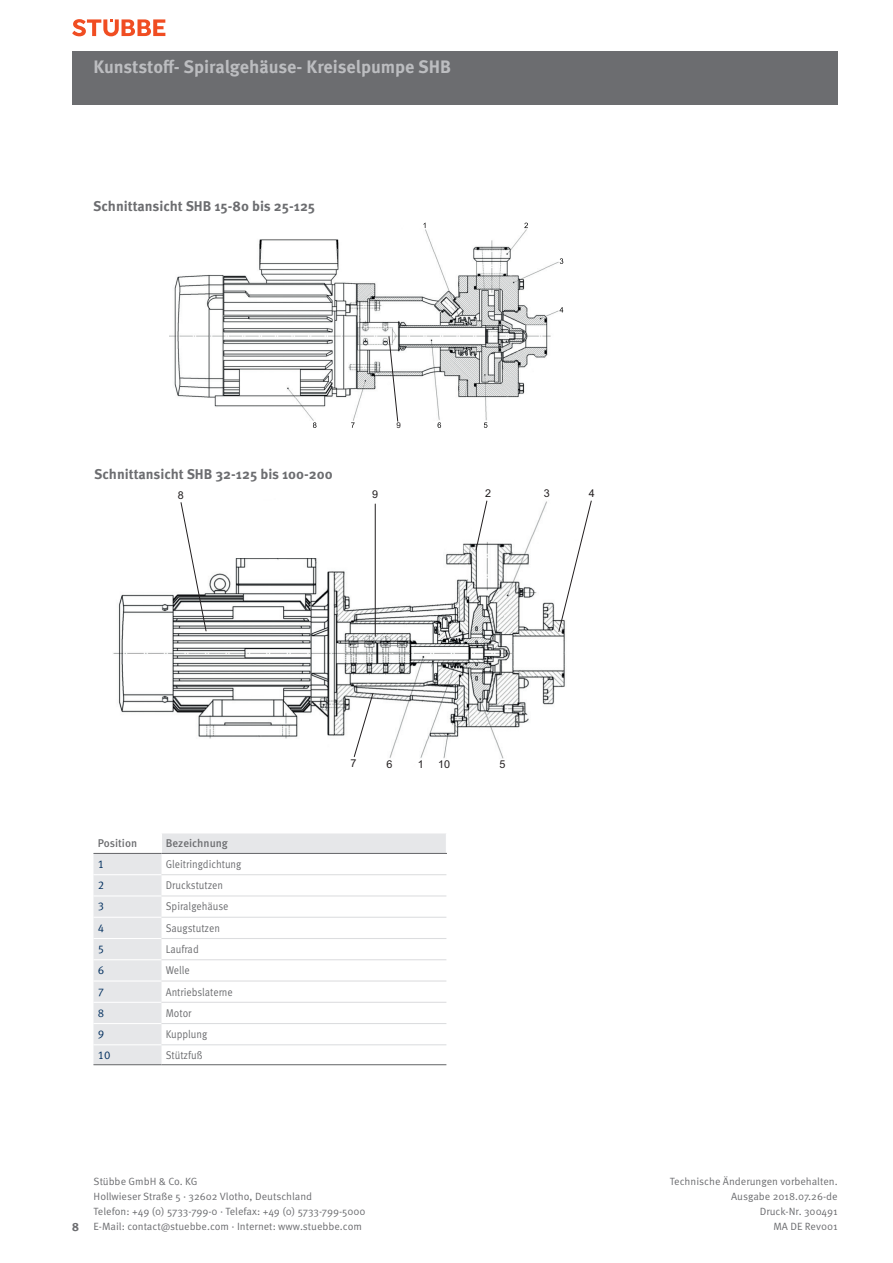
<style>
.page{position:relative;width:893px;height:1263px;background:#fff}
.page>*{position:absolute;margin:0;border:0;box-sizing:border-box;transform-origin:0 0}
.t1{font:700 18px "Meta Pro";color:#bcbdc0}
.t2{font:700 14.1px "Meta Pro";color:#6c6d70}
.t3{font:700 12px "Meta Pro";color:#6c6d70}
.t4{font:11.25px "Meta Pro Norm";color:#6c6d70;scale:.9 1}
.t5{font:500 11.25px "Meta Pro";color:#6c6d70}
.t6{font:11.25px "Meta Pro Norm";color:#002e5e}
.t7{font:10.8px "Arial";color:#231f20}
.t8{font:10.5px/15px "Meta Pro Norm";color:#6c6d70;text-align:right}
.t9{font:7.95px "Arial";color:#231f20}
</style>
<div class="page">
<div style="left:72px;top:51px;width:766px;height:53px;background:#6c6d70"></div>
<svg style="left:72px;top:19px;width:93px;height:17px"></svg>
<svg style="left:93px;top:833px;width:353px;height:231px"></svg>
<svg style="left:161px;top:833px;width:1px;height:20px"></svg>
<hr style="left:93px;top:874px;width:68px;height:1px;background:#fff">
<hr style="left:93px;top:895px;width:68px;height:1px;background:#fff">
<hr style="left:93px;top:917px;width:68px;height:1px;background:#fff">
<hr style="left:93px;top:938px;width:68px;height:1px;background:#fff">
<hr style="left:93px;top:959px;width:68px;height:1px;background:#fff">
<hr style="left:93px;top:980px;width:68px;height:1px;background:#fff">
<hr style="left:93px;top:1002px;width:68px;height:1px;background:#fff">
<hr style="left:93px;top:1023px;width:68px;height:1px;background:#fff">
<hr style="left:93px;top:1044px;width:68px;height:1px;background:#fff">
<hr style="left:161px;top:874px;width:285px;height:1px;background:#dcdddf">
<hr style="left:161px;top:895px;width:285px;height:1px;background:#dcdddf">
<hr style="left:161px;top:917px;width:285px;height:1px;background:#dcdddf">
<hr style="left:161px;top:938px;width:285px;height:1px;background:#dcdddf">
<hr style="left:161px;top:959px;width:285px;height:1px;background:#dcdddf">
<hr style="left:161px;top:980px;width:285px;height:1px;background:#dcdddf">
<hr style="left:161px;top:1002px;width:285px;height:1px;background:#dcdddf">
<hr style="left:161px;top:1023px;width:285px;height:1px;background:#dcdddf">
<hr style="left:161px;top:1044px;width:285px;height:1px;background:#dcdddf">
<hr style="left:93px;top:853px;width:68px;height:1px;background:#6c6d70">
<hr style="left:161px;top:853px;width:286px;height:1px;background:#6c6d70">
<hr style="left:93px;top:1064px;width:68px;height:1px;background:#6c6d70">
<hr style="left:161px;top:1064px;width:285px;height:1px;background:#6c6d70">
<img style="left:169px;top:222px;width:395px;height:206px">
<svg style="left:524px;top:223px;width:4px;height:5px"></svg>
<svg style="left:560px;top:258px;width:3px;height:6px"></svg>
<svg style="left:559px;top:307px;width:4px;height:5px"></svg>
<svg style="left:484px;top:422px;width:3px;height:6px"></svg>
<svg style="left:438px;top:422px;width:3px;height:6px"></svg>
<svg style="left:351px;top:422px;width:4px;height:6px"></svg>
<svg style="left:313px;top:422px;width:3px;height:6px"></svg>
<svg style="left:389px;top:336px;width:9px;height:86px"></svg>
<img style="left:113px;top:500px;width:479px;height:259px">
<div style="left:221px;top:499px;width:98px;height:59px;background:#fff"></div>
<svg style="left:181px;top:501px;width:411px;height:256px"></svg>
<h1 class="t1" style="left:94px;top:53px;width:359px">Kunststoff- Spiralgehäuse- Kreiselpumpe SHB</h1>
<h2 class="t2" style="left:93px;top:195px;width:224px">Schnittansicht SHB 15-80 bis 25-125</h2>
<h2 class="t2" style="left:94px;top:463px;width:240px">Schnittansicht SHB 32-125 bis 100-200</h2>
<p class="t9" style="left:396px;top:420px;width:6px">9</p>
<p class="t7" style="left:178px;top:488px;width:8px">8</p>
<p class="t7" style="left:485px;top:486px;width:8px">2</p>
<p class="t7" style="left:544px;top:486px;width:8px">3</p>
<p class="t7" style="left:589px;top:486px;width:8px">4</p>
<p class="t7" style="left:372px;top:488px;width:8px">9</p>
<p class="t5" style="left:98px;top:835px;width:41px">Position</p>
<p class="t5" style="left:166px;top:835px;width:64px">Bezeichnung</p>
<p class="t6" style="left:98px;top:855px;width:8px">1</p>
<p class="t4" style="left:166px;top:855px;width:86px">Gleitringdichtung</p>
<p class="t6" style="left:98px;top:877px;width:8px">2</p>
<p class="t4" style="left:166px;top:877px;width:65px">Druckstutzen</p>
<p class="t6" style="left:98px;top:898px;width:8px">3</p>
<p class="t4" style="left:166px;top:898px;width:71px">Spiralgehäuse</p>
<p class="t6" style="left:98px;top:919px;width:8px">4</p>
<p class="t4" style="left:166px;top:919px;width:62px">Saugstutzen</p>
<p class="t6" style="left:98px;top:940px;width:8px">5</p>
<p class="t4" style="left:166px;top:940px;width:38px">Laufrad</p>
<p class="t6" style="left:98px;top:962px;width:8px">6</p>
<p class="t4" style="left:166px;top:962px;width:28px">Welle</p>
<p class="t6" style="left:98px;top:983px;width:8px">7</p>
<p class="t4" style="left:166px;top:983px;width:76px">Antriebslaterne</p>
<p class="t6" style="left:98px;top:1004px;width:8px">8</p>
<p class="t4" style="left:166px;top:1004px;width:30px">Motor</p>
<p class="t6" style="left:98px;top:1026px;width:8px">9</p>
<p class="t4" style="left:166px;top:1026px;width:48px">Kupplung</p>
<p class="t6" style="left:98px;top:1046px;width:14px">10</p>
<p class="t4" style="left:166px;top:1046px;width:43px">Stützfuß</p>
<p class="t7" style="left:351px;top:756px;width:8px">7</p>
<p class="t7" style="left:499px;top:757px;width:8px">5</p>
<p class="t7" style="left:387px;top:757px;width:8px">6</p>
<p class="t7" style="left:418px;top:757px;width:8px">1</p>
<p class="t7" style="left:438px;top:757px;width:14px">10</p>
<p class="t3" style="left:72px;top:1217px;width:8px">8</p>
<p class="t8" style="left:94px;top:1173px;width:274px;text-align:left">Stübbe GmbH &amp; Co. KG<br>Hollwieser Straße 5 · 32602 Vlotho, Deutschland<br>Telefon: +49 (0) 5733-799-0 · Telefax: +49 (0) 5733-799-5000<br>E-Mail: contact@stuebbe.com · Internet: www.stuebbe.com</p>
<p class="t8" style="left:670px;top:1173px;width:169px">Technische Änderungen vorbehalten.<br>Ausgabe 2018.07.26-de<br>Druck-Nr. 300491<br>MA DE Rev001</p>
</div>
